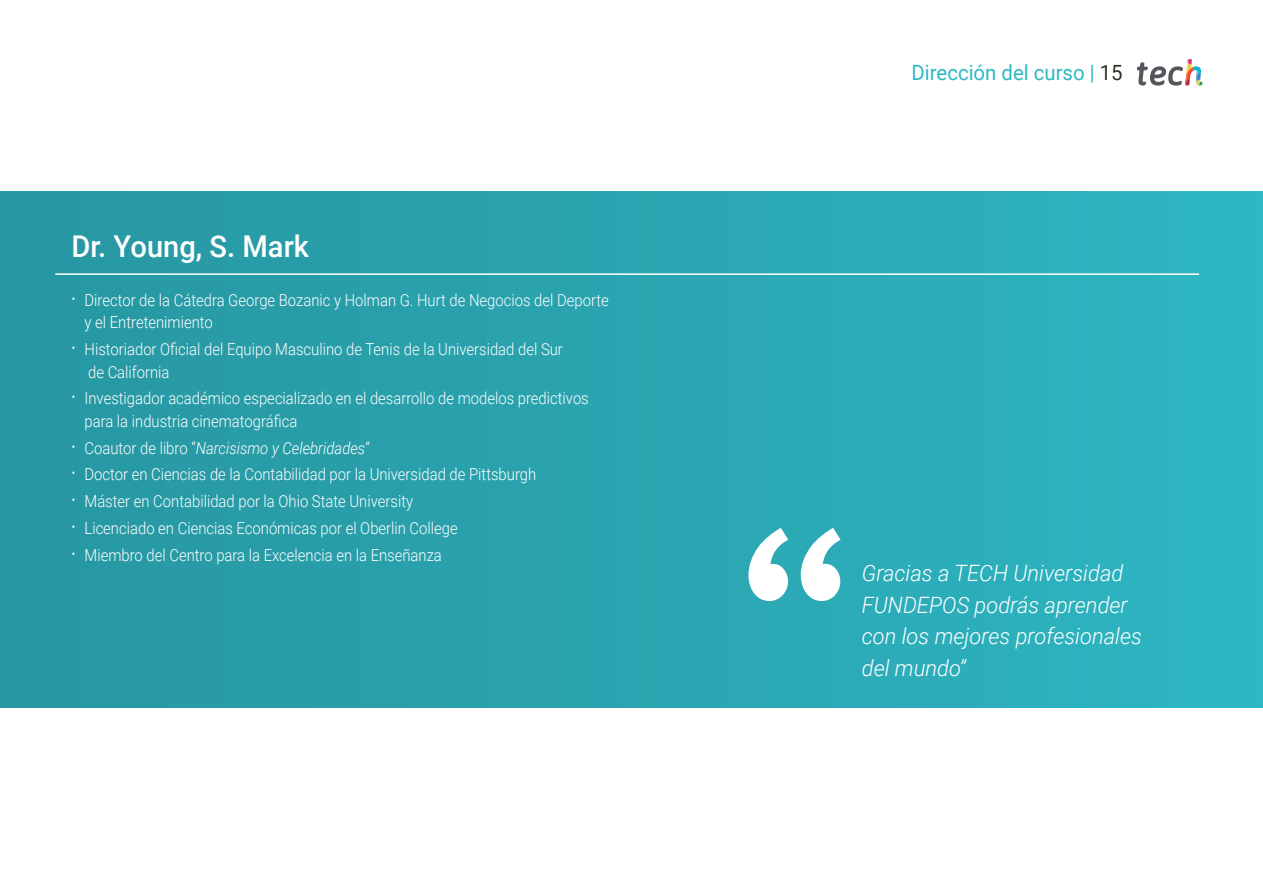
<style>
.page{position:relative;width:1263px;height:893px;background:#fff}
.page>*{position:absolute;margin:0;border:0;box-sizing:border-box;transform-origin:0 0}
.t1{font:500 30px "Roboto";color:#fff}
.t2{font:italic 300 22.5px/31.5px "Roboto";color:#fff}
.t3{font:21px "Roboto";color:#2db8c5}
.t4{font:300 16.5px/22.5px "Roboto";color:#fff;scale:.9 1}
.t5{font:italic 300 16.5px "Roboto";color:#fff;scale:.9 1}
.s1{font-style:normal}
.s2{color:#312e20}
</style>
<div class="page">
<svg style="left:1137px;top:59px;width:65px;height:27px"></svg>
<div style="left:0;top:191px;width:1263px;height:516px;background:linear-gradient(to right,#2796a1,#2db6c2)"></div>
<svg style="left:748px;top:528px;width:92px;height:73px"></svg>
<hr style="left:55px;top:273px;width:1144px;height:2px;background:#fff">
<h1 class="t1" style="left:71px;top:225px;width:239px">Dr. Young, S. Mark</h1>
<p class="t4" style="left:85px;top:288px;width:584px;text-indent:-13px"><sup>•</sup> Director de la Cátedra George Bozanic y Holman G. Hurt de Negocios del Deporte y el Entretenimiento</p>
<p class="t4" style="left:88px;top:337px;width:529px;text-indent:-16px"><sup>•</sup> Historiador Oficial del Equipo Masculino de Tenis de la Universidad del Sur de California</p>
<p class="t4" style="left:85px;top:387px;width:562px;text-indent:-13px"><sup>•</sup> Investigador académico especializado en el desarrollo de modelos predictivos para la industria cinematográfica</p>
<p class="t5" style="left:72px;top:436px;width:333px"><sup>•</sup> <span class="s1">Coautor de libro “</span>Narcisismo y Celebridades<span class="s1">”</span></p>
<p class="t4" style="left:72px;top:463px;width:518px"><sup>•</sup> Doctor en Ciencias de la Contabilidad por la Universidad de Pittsburgh</p>
<p class="t4" style="left:72px;top:489px;width:381px"><sup>•</sup> Máster en Contabilidad por la Ohio State University</p>
<p class="t4" style="left:72px;top:516px;width:430px"><sup>•</sup> Licenciado en Ciencias Económicas por el Oberlin College</p>
<p class="t4" style="left:72px;top:543px;width:413px"><sup>•</sup> Miembro del Centro para la Excelencia en la Enseñanza</p>
<p class="t3" style="left:911px;top:57px;width:213px">Dirección del curso | <span class="s2">15</span></p>
<h2 class="t2" style="left:862px;top:557px;width:282px">Gracias a TECH Universidad<br>FUNDEPOS podrás aprender con los mejores profesionales del mundo”</h2>
</div>
